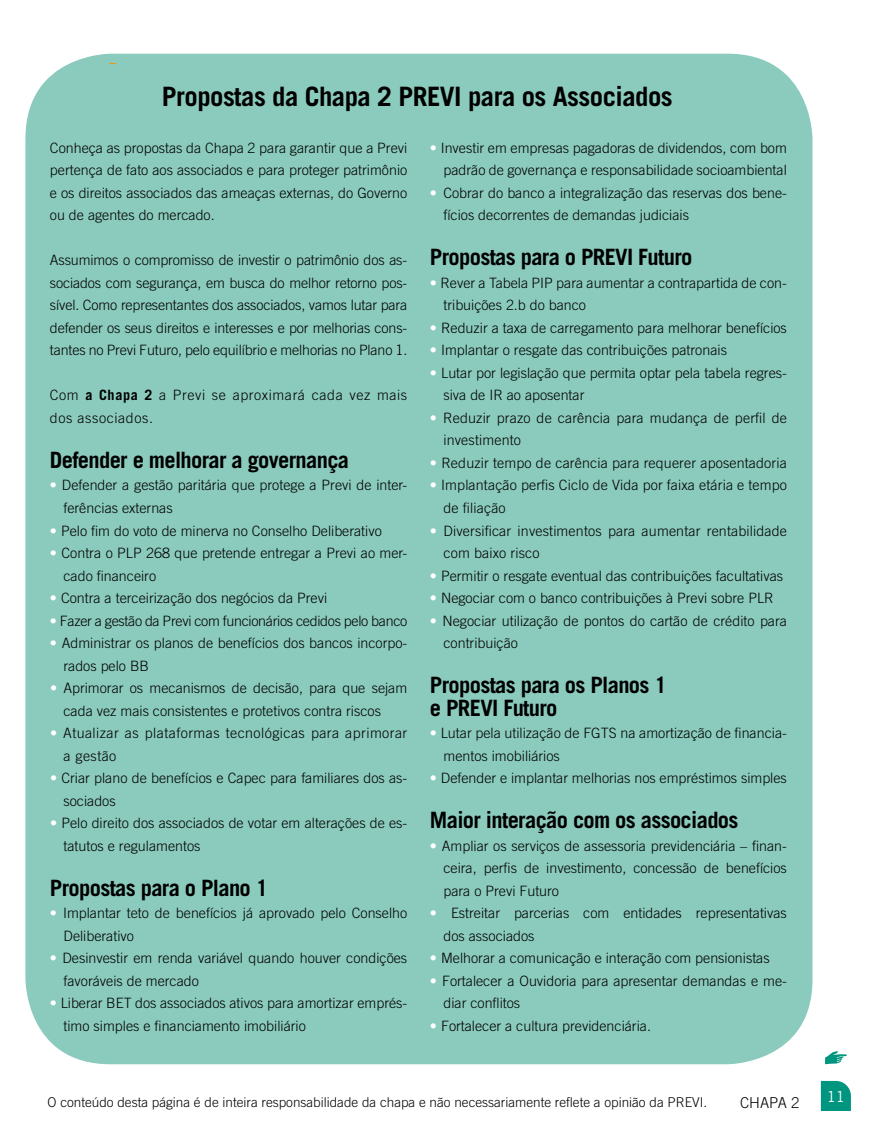
<style>
.page{position:relative;width:872px;height:1132px;background:#fff}
.page>*{position:absolute;margin:0;border:0;box-sizing:border-box;transform-origin:0 0}
.t1{font:700 26.7px "Trade Gothic";letter-spacing:-.02em;color:#000}
.t2{font:700 22.5px/22.5px "Trade Gothic";letter-spacing:-.03em;color:#000}
.t3{font:300 15px "Trade Gothic";color:#000}
.t4{font:15px "Trade Gothic";color:#fff}
.t5{font:300 14.25px/22.5px "Trade Gothic";color:#000}
.t6{font:300 14.25px/22.5px "Trade Gothic";letter-spacing:.03em;color:#000}
.t7{font:300 14.25px/22.5px "Trade Gothic";letter-spacing:.04em;color:#000}
.t8{font:300 14.25px "Trade Gothic";letter-spacing:-.02em;color:#000}
.t9{font:300 13.5px "Trade Gothic";color:#000}
.s1{color:#fff}
.s2{font-weight:700}
</style>
<div class="page">
<svg style="left:821px;top:1080px;width:30px;height:30px"></svg>
<div style="left:25px;top:54px;width:787px;height:1009px;background:#8bcbbd;border-radius:85px"></div>
<svg style="left:825px;top:1050px;width:21px;height:13px"></svg>
<h1 class="t1" style="left:162px;top:80px;width:512px">Propostas da Chapa 2 PREVI para os Associados</h1>
<p class="t5" style="left:430px;top:136px;width:358px;text-align:right"><span class="s1">•</span> Investir em empresas pagadoras de dividendos, com bom padrão de governança e responsabilidade socioambiental</p>
<p class="t5" style="left:443px;top:181px;width:345px;text-indent:-13px"><span class="s1">•</span> Cobrar do banco a integralização das reservas dos bene&shy;fícios decorrentes de demandas judiciais</p>
<h2 class="t2" style="left:430px;top:245px;width:264px">Propostas para o PREVI Futuro</h2>
<p class="t5" style="left:443px;top:271px;width:345px;text-indent:-13px"><span class="s1">•</span> Rever a Tabela PIP para aumentar a contrapartida de con&shy;tribuições 2.b do banco</p>
<p class="t5" style="left:430px;top:316px;width:358px"><span class="s1">•</span> Reduzir a taxa de carregamento para melhorar benefícios</p>
<p class="t5" style="left:430px;top:339px;width:298px"><span class="s1">•</span> Implantar o resgate das contribuições patronais</p>
<p class="t5" style="left:443px;top:361px;width:345px;text-indent:-13px"><span class="s1">•</span> Lutar por legislação que permita optar pela tabela regres&shy;siva de IR ao aposentar</p>
<p class="t5" style="left:443px;top:406px;width:345px;text-indent:-13px"><span class="s1">•</span> Reduzir prazo de carência para mudança de perfil de investimento</p>
<p class="t5" style="left:430px;top:451px;width:358px"><span class="s1">•</span> Reduzir tempo de carência para requerer aposentadoria</p>
<p class="t5" style="left:443px;top:474px;width:345px;text-indent:-13px"><span class="s1">•</span> Implantação perfis Ciclo de Vida por faixa etária e tempo de filiação</p>
<p class="t5" style="left:443px;top:519px;width:345px;text-indent:-13px"><span class="s1">•</span> Diversificar investimentos para aumentar rentabilidade com baixo risco</p>
<p class="t5" style="left:430px;top:564px;width:355px"><span class="s1">•</span> Permitir o resgate eventual das contribuições facultativas</p>
<p class="t5" style="left:430px;top:586px;width:345px"><span class="s1">•</span> Negociar com o banco contribuições à Previ sobre PLR</p>
<p class="t5" style="left:443px;top:609px;width:345px;text-indent:-14px"><span class="s1">•</span> Negociar utilização de pontos do cartão de crédito para contribuição</p>
<h2 class="t2" style="left:430px;top:673px;width:238px">Propostas para os Planos 1 e PREVI Futuro</h2>
<p class="t5" style="left:443px;top:721px;width:345px;text-indent:-13px"><span class="s1">•</span> Lutar pela utilização de FGTS na amortização de financia&shy;mentos imobiliários</p>
<p class="t5" style="left:430px;top:766px;width:358px"><span class="s1">•</span> Defender e implantar melhorias nos empréstimos simples</p>
<h2 class="t2" style="left:430px;top:808px;width:310px">Maior interação com os associados</h2>
<p class="t5" style="left:443px;top:834px;width:345px;text-align:justify;text-indent:-13px"><span class="s1">•</span> Ampliar os serviços de assessoria previdenciária – finan&shy;ceira, perfis de investimento, concessão de benefícios para o Previ Futuro</p>
<p class="t5" style="left:443px;top:901px;width:345px;text-indent:-14px"><span class="s1">•</span> Estreitar parcerias com entidades representativas dos associados</p>
<p class="t5" style="left:430px;top:946px;width:341px"><span class="s1">•</span> Melhorar a comunicação e interação com pensionistas</p>
<p class="t5" style="left:443px;top:969px;width:345px;text-indent:-13px"><span class="s1">•</span> Fortalecer a Ouvidoria para apresentar demandas e me&shy;diar conflitos</p>
<p class="t5" style="left:430px;top:1014px;width:222px"><span class="s1">•</span> Fortalecer a cultura previdenciária.</p>
<p class="t5" style="left:50px;top:136px;width:359px;text-align:justify">Conheça as propostas da Chapa 2 para garantir que a Previ pertença de fato aos associados e para proteger patrimônio e os direitos associados das ameaças externas, do Governo ou de agentes do mercado.</p>
<p class="t5" style="left:50px;top:249px;width:359px;text-align:justify">Assumimos o compromisso de investir o patrimônio dos as&shy;sociados com segurança, em busca do melhor retorno pos&shy;sível. Como representantes dos associados, vamos lutar para defender os seus direitos e interesses e por melhorias cons&shy;tantes no Previ Futuro, pelo equilíbrio e melhorias no Plano 1.</p>
<p class="t7" style="left:50px;top:384px;width:359px">Com <span class="s2">a Chapa 2</span> a Previ se aproximará cada vez mais dos associados.</p>
<h2 class="t2" style="left:50px;top:448px;width:301px">Defender e melhorar a governança</h2>
<p class="t5" style="left:63px;top:474px;width:345px;text-indent:-14px"><span class="s1">•</span> Defender a gestão paritária que protege a Previ de inter&shy;ferências externas</p>
<p class="t5" style="left:50px;top:519px;width:333px"><span class="s1">•</span> Pelo fim do voto de minerva no Conselho Deliberativo</p>
<p class="t5" style="left:63px;top:541px;width:345px;text-indent:-13px"><span class="s1">•</span> Contra o PLP 268 que pretende entregar a Previ ao mer&shy;cado financeiro</p>
<p class="t5" style="left:50px;top:586px;width:279px"><span class="s1">•</span> Contra a terceirização dos negócios da Previ</p>
<p class="t8" style="left:50px;top:612px;width:359px"><span class="s1">•</span> Fazer a gestão da Previ com funcionários cedidos pelo banco</p>
<p class="t5" style="left:63px;top:631px;width:345px;text-indent:-14px"><span class="s1">•</span> Administrar os planos de benefícios dos bancos incorpo&shy;rados pelo BB</p>
<p class="t5" style="left:63px;top:676px;width:345px;text-indent:-13px"><span class="s1">•</span> Aprimorar os mecanismos de decisão, para que sejam cada vez mais consistentes e protetivos contra riscos</p>
<p class="t6" style="left:63px;top:721px;width:345px;text-indent:-14px"><span class="s1">•</span> Atualizar as plataformas tecnológicas para aprimorar a gestão</p>
<p class="t5" style="left:63px;top:766px;width:345px;text-indent:-13px"><span class="s1">•</span> Criar plano de benefícios e Capec para familiares dos as&shy;sociados</p>
<p class="t5" style="left:64px;top:811px;width:345px;text-indent:-14px"><span class="s1">•</span> Pelo direito dos associados de votar em alterações de es&shy;tatutos e regulamentos</p>
<h2 class="t2" style="left:50px;top:875px;width:220px">Propostas para o Plano 1</h2>
<p class="t5" style="left:63px;top:901px;width:345px;text-indent:-14px"><span class="s1">•</span> Implantar teto de benefícios já aprovado pelo Conselho<br>Deliberativo</p>
<p class="t5" style="left:63px;top:946px;width:345px;text-indent:-13px"><span class="s1">•</span> Desinvestir em renda variável quando houver condições favoráveis de mercado</p>
<p class="t5" style="left:63px;top:991px;width:345px;text-indent:-14px"><span class="s1">•</span> Liberar BET dos associados ativos para amortizar emprés&shy;timo simples e financiamento imobiliário</p>
<p class="t9" style="left:48px;top:1093px;width:661px">O conteúdo desta página é de inteira responsabilidade da chapa e não necessariamente reflete a opinião da PREVI.</p>
<p class="t3" style="left:740px;top:1093px;width:61px">CHAPA 2</p>
<p class="t4" style="left:826px;top:1086px;width:20px">11</p>
</div>
